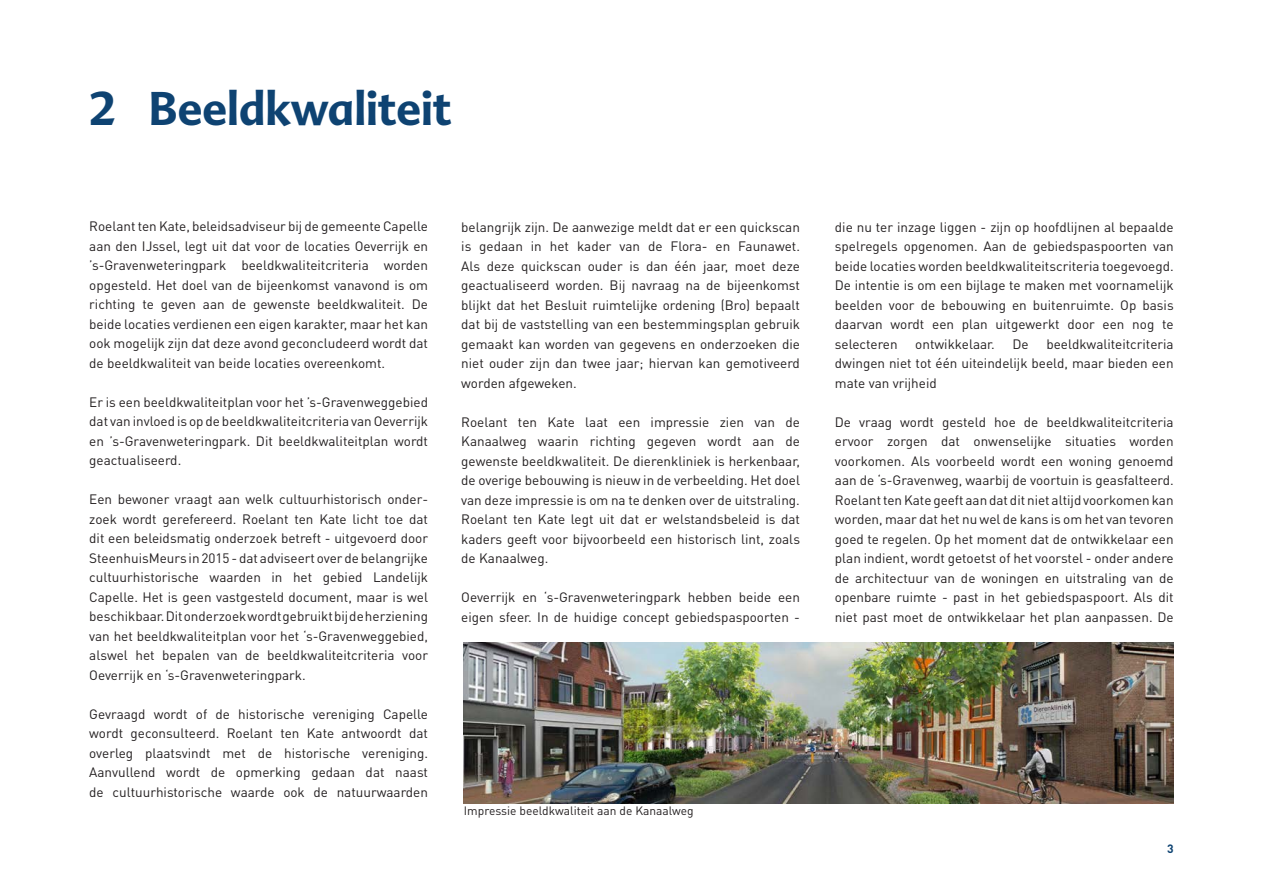
<style>
.page{position:relative;width:1263px;height:893px;background:#fff}
.page>*{position:absolute;margin:0;border:0;box-sizing:border-box;transform-origin:0 0}
.Kop_hoofdstuk{font:700 45px "Advert";color:#0e4372;scale:.95 1}
.Standaard_tekst{font:13.5px/19.5px "DIN Pro";color:#231f20;text-align:justify}
._03_body{font:12px "DIN Pro";color:#231f20}
.t1{font:700 12px "DIN Pro";color:#0e4372}
</style>
<div class="page">
<img style="left:463px;top:643px;width:711px;height:161px">
<p class="Kop_hoofdstuk" style="left:89px;top:80px;width:383px">2 Beeldkwaliteit</p>
<p class="Standaard_tekst" style="left:89px;top:216px;width:340px">Roelant ten Kate, beleidsadviseur bij de gemeente Capelle aan den IJssel, legt uit dat voor de locaties Oeverrijk en ’s-Gravenweteringpark beeldkwaliteitcriteria worden opgesteld. Het doel van de bijeenkomst vanavond is om richting te geven aan de gewenste beeldkwaliteit. De beide locaties verdienen een eigen karakter, maar het kan ook mogelijk zijn dat deze avond geconcludeerd wordt dat de beeldkwaliteit van beide locaties overeenkomt.</p>
<p class="Standaard_tekst" style="left:89px;top:391px;width:340px">Er is een beeldkwaliteitplan voor het ’s-Gravenweggebied dat van invloed is op de beeldkwaliteitcriteria van Oeverrijk en ’s-Gravenweteringpark. Dit beeldkwaliteitplan wordt geactualiseerd.</p>
<p class="Standaard_tekst" style="left:89px;top:489px;width:340px">Een bewoner vraagt aan welk cultuurhistorisch onder&shy;zoek wordt gerefereerd. Roelant ten Kate licht toe dat dit een beleidsmatig onderzoek betreft - uitgevoerd door SteenhuisMeurs in 2015 - dat adviseert over de belangrijke cultuurhistorische waarden in het gebied Landelijk Capelle. Het is geen vastgesteld document, maar is wel beschikbaar. Dit onderzoek wordt gebruikt bij de herziening van het beeldkwaliteitplan voor het ‘s-Gravenweggebied, alswel het bepalen van de beeldkwaliteitcriteria voor Oeverrijk en ‘s-Gravenweteringpark.</p>
<p class="Standaard_tekst" style="left:89px;top:703px;width:340px">Gevraagd wordt of de historische vereniging Capelle wordt geconsulteerd. Roelant ten Kate antwoordt dat overleg plaatsvindt met de historische vereniging.<br>Aanvullend wordt de opmerking gedaan dat naast de cultuurhistorische waarde ook de natuurwaarden</p>
<p class="Standaard_tekst" style="left:461px;top:216px;width:340px">belangrijk zijn. De aanwezige meldt dat er een quickscan is gedaan in het kader van de Flora- en Faunawet.<br>Als deze quickscan ouder is dan één jaar, moet deze geactualiseerd worden. Bij navraag na de bijeenkomst blijkt dat het Besluit ruimtelijke ordening (Bro) bepaalt dat bij de vaststelling van een bestemmingsplan gebruik gemaakt kan worden van gegevens en onderzoeken die niet ouder zijn dan twee jaar; hiervan kan gemotiveerd worden afgeweken.</p>
<p class="Standaard_tekst" style="left:461px;top:411px;width:340px">Roelant ten Kate laat een impressie zien van de Kanaalweg waarin richting gegeven wordt aan de gewenste beeldkwaliteit. De dierenkliniek is herkenbaar, de overige bebouwing is nieuw in de verbeelding. Het doel van deze impressie is om na te denken over de uitstraling.<br>Roelant ten Kate legt uit dat er welstandsbeleid is dat kaders geeft voor bijvoorbeeld een historisch lint, zoals de Kanaalweg.</p>
<p class="Standaard_tekst" style="left:461px;top:587px;width:340px">Oeverrijk en ‘s-Gravenweteringpark hebben beide een eigen sfeer. In de huidige concept gebiedspaspoorten -</p>
<p class="_03_body" style="left:464px;top:803px;width:231px">Impressie beeldkwaliteit aan de Kanaalweg</p>
<p class="Standaard_tekst" style="left:835px;top:217px;width:340px">die nu ter inzage liggen - zijn op hoofdlijnen al bepaalde spelregels opgenomen. Aan de gebiedspaspoorten van beide locaties worden beeldkwaliteitscriteria toegevoegd.<br>De intentie is om een bijlage te maken met voornamelijk beelden voor de bebouwing en buitenruimte. Op basis daarvan wordt een plan uitgewerkt door een nog te selecteren</p>
<p class="Standaard_tekst" style="left:835px;top:333px;width:340px;text-indent:211px">beeldkwaliteitcriteria dwingen niet tot één uiteindelijk beeld, maar bieden een mate van vrijheid</p>
<p class="Standaard_tekst" style="left:835px;top:411px;width:340px">De vraag wordt gesteld hoe de beeldkwaliteitcriteria ervoor zorgen dat onwenselijke situaties worden voorkomen. Als voorbeeld wordt een woning genoemd aan de ‘s-Gravenweg, waarbij de voortuin is geasfalteerd.<br>Roelant ten Kate geeft aan dat dit niet altijd voorkomen kan worden, maar dat het nu wel de kans is om het van tevoren goed te regelen. Op het moment dat de ontwikkelaar een plan indient, wordt getoetst of het voorstel - onder andere de architectuur van de woningen en uitstraling van de openbare ruimte - past in het gebiedspaspoort. Als dit niet past moet de ontwikkelaar het plan aanpassen. De</p>
<p class="Standaard_tekst" style="left:915px;top:333px;width:81px">ontwikkelaar.</p>
<p class="Standaard_tekst" style="left:1012px;top:333px;width:18px">De</p>
<p class="t1" style="left:1167px;top:841px;width:8px">3</p>
</div>
